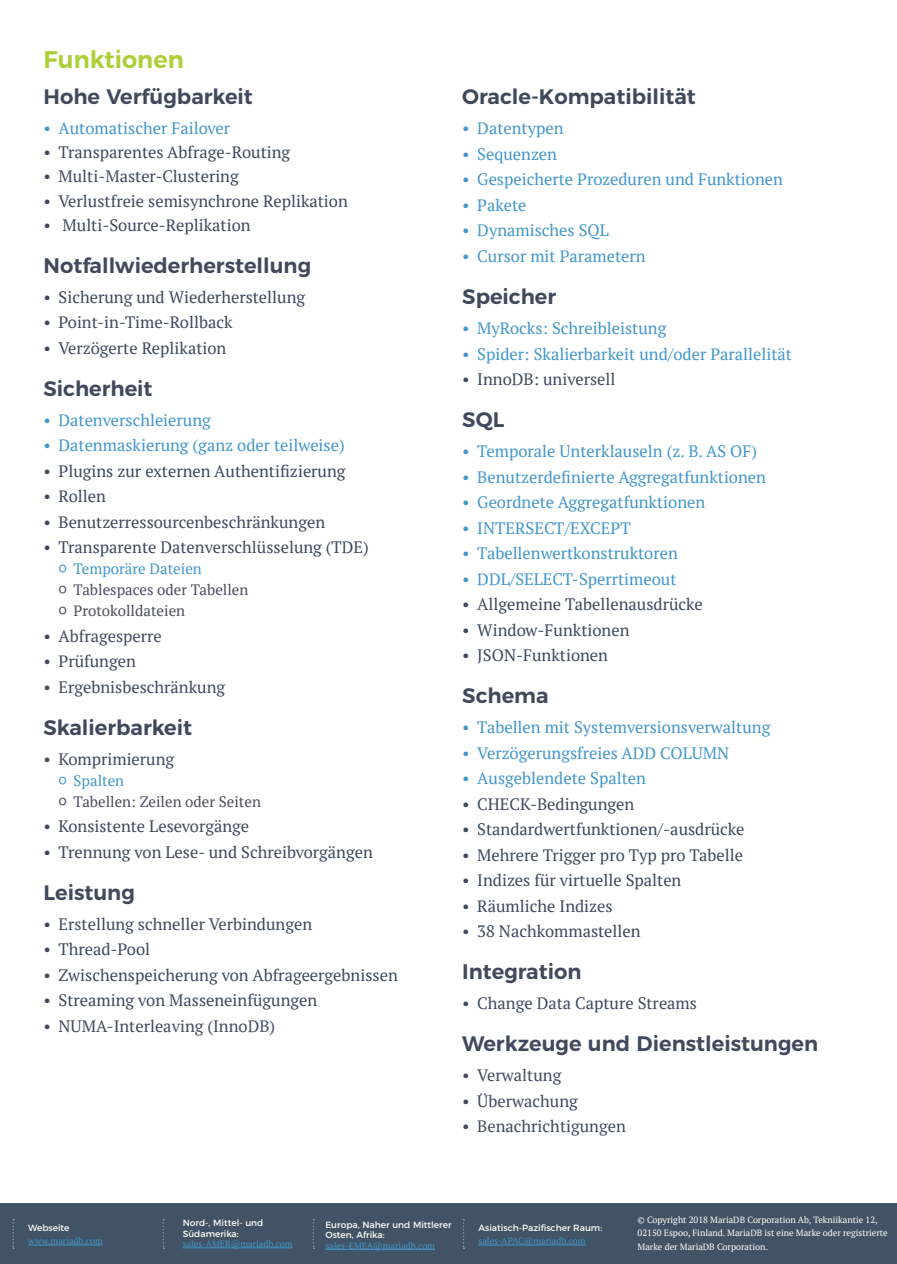
<style>
.page{position:relative;width:897px;height:1264px;background:#fff}
.page>*{position:absolute;margin:0;border:0;box-sizing:border-box;transform-origin:0 0}
.t1{font:600 24px "Montserrat";color:#abd037}
.t2{font:600 21px "Montserrat";color:#41495c}
.t3{font:600 21px "Montserrat";color:#3f495c}
.t4{font:16.5px "PT Serif";color:#3f495c}
.t5{font:16.5px "PT Serif";color:#4197cb}
.t6{font:16.5px "PT Serif";color:#434a5e}
.t7{font:15px "PT Serif";color:#4c4d60}
.t8{font:15px "PT Serif";color:#4197cb}
.t9{font:9px/13.5px "PT Serif";color:#fff}
.t10{font:9px/10.5px "Montserrat";color:#fff}
.t11{font:9px "PT Serif";color:#4297cb}
</style>
<div class="page">
<div style="left:0;top:1204px;width:896px;height:60px;background:#415364"></div>
<hr style="left:28px;top:1244px;width:75px;height:1px;background:#4297cb">
<svg style="left:12px;top:1219px;width:2px;height:30px"></svg>
<hr style="left:183px;top:1247px;width:109px;height:1px;background:#4297cb">
<svg style="left:162px;top:1219px;width:2px;height:30px"></svg>
<hr style="left:325px;top:1249px;width:110px;height:1px;background:#4297cb">
<svg style="left:312px;top:1219px;width:2px;height:30px"></svg>
<hr style="left:478px;top:1244px;width:107px;height:1px;background:#4297cb">
<svg style="left:462px;top:1219px;width:2px;height:30px"></svg>
<h1 class="t1" style="left:44px;top:40px;width:142px">Funktionen</h1>
<p class="t2" style="left:44px;top:80px;width:211px">Hohe Verfügbarkeit</p>
<p class="t5" style="left:44px;top:118px;width:188px">• Automatischer Failover</p>
<p class="t4" style="left:44px;top:142px;width:248px">• Transparentes Abfrage-Routing</p>
<p class="t4" style="left:44px;top:166px;width:197px">• Multi-Master-Clustering</p>
<p class="t4" style="left:44px;top:190px;width:306px">• Verlustfreie semisynchrone Replikation</p>
<p class="t4" style="left:44px;top:214px;width:208px">• Multi-Source-Replikation</p>
<p class="t2" style="left:44px;top:248px;width:269px">Notfallwiederherstellung</p>
<p class="t4" style="left:44px;top:286px;width:263px">• Sicherung und Wiederherstellung</p>
<p class="t4" style="left:44px;top:311px;width:190px">• Point-in-Time-Rollback</p>
<p class="t4" style="left:44px;top:337px;width:184px">• Verzögerte Replikation</p>
<p class="t2" style="left:44px;top:371px;width:110px">Sicherheit</p>
<p class="t5" style="left:44px;top:409px;width:169px">• Datenverschleierung</p>
<p class="t5" style="left:44px;top:434px;width:303px">• Datenmaskierung (ganz oder teilweise)</p>
<p class="t4" style="left:44px;top:460px;width:303px">• Plugins zur externen Authentifizierung</p>
<p class="t4" style="left:44px;top:485px;width:64px">• Rollen</p>
<p class="t4" style="left:44px;top:511px;width:283px">• Benutzerressourcenbeschränkungen</p>
<p class="t4" style="left:44px;top:536px;width:327px">• Transparente Datenverschlüsselung (TDE)</p>
<p class="t8" style="left:59px;top:559px;width:145px">□ Temporäre Dateien</p>
<p class="t7" style="left:59px;top:580px;width:191px">□ Tablespaces oder Tabellen</p>
<p class="t7" style="left:59px;top:601px;width:128px">□ Protokolldateien</p>
<p class="t6" style="left:44px;top:625px;width:120px">• Abfragesperre</p>
<p class="t6" style="left:44px;top:650px;width:94px">• Prüfungen</p>
<p class="t6" style="left:44px;top:676px;width:183px">• Ergebnisbeschränkung</p>
<p class="t3" style="left:44px;top:710px;width:150px">Skalierbarkeit</p>
<p class="t6" style="left:44px;top:748px;width:132px">• Komprimierung</p>
<p class="t8" style="left:59px;top:770px;width:67px">□ Spalten</p>
<p class="t7" style="left:59px;top:791px;width:204px">□ Tabellen: Zeilen oder Seiten</p>
<p class="t4" style="left:44px;top:815px;width:207px">• Konsistente Lesevorgänge</p>
<p class="t4" style="left:44px;top:841px;width:331px">• Trennung von Lese- und Schreibvorgängen</p>
<p class="t2" style="left:44px;top:875px;width:93px">Leistung</p>
<p class="t4" style="left:44px;top:913px;width:270px">• Erstellung schneller Verbindungen</p>
<p class="t4" style="left:44px;top:938px;width:108px">• Thread-Pool</p>
<p class="t4" style="left:44px;top:964px;width:356px">• Zwischenspeicherung von Abfrageergebnissen</p>
<p class="t4" style="left:44px;top:989px;width:275px">• Streaming von Masseneinfügungen</p>
<p class="t6" style="left:44px;top:1015px;width:233px">• NUMA-Interleaving (InnoDB)</p>
<p class="t3" style="left:462px;top:80px;width:235px">Oracle-Kompatibilität</p>
<p class="t5" style="left:462px;top:118px;width:103px">• Datentypen</p>
<p class="t5" style="left:462px;top:143px;width:96px">• Sequenzen</p>
<p class="t5" style="left:462px;top:169px;width:322px">• Gespeicherte Prozeduren und Funktionen</p>
<p class="t5" style="left:462px;top:194px;width:66px">• Pakete</p>
<p class="t5" style="left:462px;top:220px;width:148px">• Dynamisches SQL</p>
<p class="t5" style="left:462px;top:245px;width:185px">• Cursor mit Parametern</p>
<p class="t3" style="left:462px;top:279px;width:95px">Speicher</p>
<p class="t5" style="left:462px;top:317px;width:205px">• MyRocks: Schreibleistung</p>
<p class="t5" style="left:462px;top:343px;width:331px">• Spider: Skalierbarkeit und/oder Parallelität</p>
<p class="t4" style="left:462px;top:368px;width:155px">• InnoDB: universell</p>
<p class="t2" style="left:462px;top:402px;width:44px">SQL</p>
<p class="t5" style="left:462px;top:440px;width:296px">• Temporale Unterklauseln (z. B. AS OF)</p>
<p class="t5" style="left:462px;top:466px;width:305px">• Benutzerdefinierte Aggregatfunktionen</p>
<p class="t5" style="left:462px;top:491px;width:244px">• Geordnete Aggregatfunktionen</p>
<p class="t5" style="left:462px;top:517px;width:170px">• INTERSECT/EXCEPT</p>
<p class="t5" style="left:462px;top:542px;width:217px">• Tabellenwertkonstruktoren</p>
<p class="t5" style="left:462px;top:568px;width:216px">• DDL/SELECT-Sperrtimeout</p>
<p class="t4" style="left:462px;top:593px;width:242px">• Allgemeine Tabellenausdrücke</p>
<p class="t4" style="left:462px;top:619px;width:169px">• Window-Funktionen</p>
<p class="t4" style="left:462px;top:644px;width:147px">• JSON-Funktionen</p>
<p class="t2" style="left:462px;top:678px;width:88px">Schema</p>
<p class="t5" style="left:462px;top:716px;width:309px">• Tabellen mit Systemversionsverwaltung</p>
<p class="t5" style="left:462px;top:742px;width:268px">• Verzögerungsfreies ADD COLUMN</p>
<p class="t5" style="left:462px;top:767px;width:185px">• Ausgeblendete Spalten</p>
<p class="t4" style="left:462px;top:793px;width:173px">• CHECK-Bedingungen</p>
<p class="t4" style="left:462px;top:818px;width:284px">• Standardwertfunktionen/-ausdrücke</p>
<p class="t4" style="left:462px;top:844px;width:282px">• Mehrere Trigger pro Typ pro Tabelle</p>
<p class="t4" style="left:462px;top:869px;width:221px">• Indizes für virtuelle Spalten</p>
<p class="t4" style="left:462px;top:895px;width:152px">• Räumliche Indizes</p>
<p class="t4" style="left:462px;top:920px;width:180px">• 38 Nachkommastellen</p>
<p class="t2" style="left:462px;top:954px;width:121px">Integration</p>
<p class="t4" style="left:462px;top:992px;width:236px">• Change Data Capture Streams</p>
<p class="t2" style="left:462px;top:1026px;width:357px">Werkzeuge und Dienstleistungen</p>
<p class="t6" style="left:462px;top:1064px;width:100px">• Verwaltung</p>
<p class="t6" style="left:462px;top:1090px;width:117px">• Überwachung</p>
<p class="t6" style="left:462px;top:1115px;width:165px">• Benachrichtigungen</p>
<p class="t10" style="left:28px;top:1221px;width:43px">Webseite</p>
<p class="t11" style="left:28px;top:1235px;width:76px">www.mariadb.com</p>
<p class="t10" style="left:183px;top:1217px;width:82px">Nord-, Mittel- und<br>Südamerika:</p>
<p class="t11" style="left:183px;top:1238px;width:111px">sales-AMER@mariadb.com</p>
<p class="t10" style="left:325px;top:1218px;width:128px">Europa, Naher und Mittlerer<br>Osten, Afrika:</p>
<p class="t11" style="left:325px;top:1239px;width:111px">sales-EMEA@mariadb.com</p>
<p class="t10" style="left:478px;top:1221px;width:125px">Asiatisch-Pazifischer Raum:</p>
<p class="t11" style="left:478px;top:1235px;width:109px">sales-APAC@mariadb.com</p>
<p class="t9" style="left:637px;top:1212px;width:252px">© Copyright 2018 MariaDB Corporation Ab, Tekniikantie 12,<br>02150 Espoo, Finland. MariaDB ist eine Marke oder registrierte<br>Marke der MariaDB Corporation.</p>
</div>
